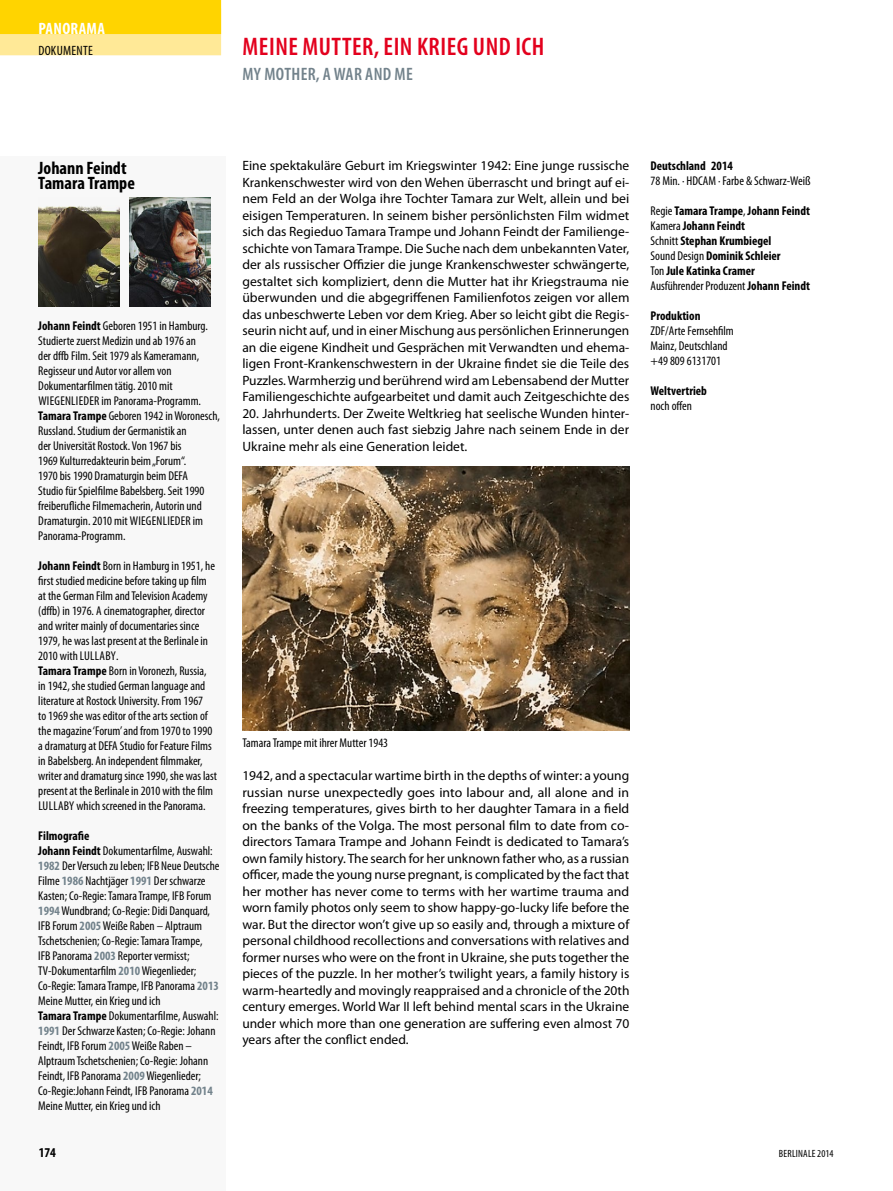
<style>
.page{position:relative;width:893px;height:1191px;background:#fff}
.page>*{position:absolute;margin:0;border:0;box-sizing:border-box;transform-origin:0 0}
.t1{font:600 condensed 25.5px "Myriad Pro";letter-spacing:.02em;color:#e3001d}
.t2{font:700 condensed 18px/15px "Myriad Pro";color:#000}
.t3{font:600 condensed 18px "Myriad Pro";letter-spacing:.02em;color:#72828b}
.t4{font:700 condensed 16.5px "Myriad Pro";letter-spacing:.02em;color:#fff}
.t5{font:13.5px/16.5px "Myriad Pro";color:#000;text-align:justify}
.t6{font:condensed 13.5px "Myriad Pro";letter-spacing:.02em;color:#000}
.t7{font:700 condensed 13.5px "Myriad Pro";color:#000}
.t8{font:condensed 12.75px/15px "Myriad Pro";color:#000}
.t9{font:700 condensed 12.75px/15px "Myriad Pro";color:#000}
.t10{font:condensed 10.5px "Myriad Pro";letter-spacing:.02em;color:#000}
.s1{font-weight:700}
.s2{font-weight:700;color:#72828b}
.s3{font-weight:400}
</style>
<div class="page">
<div style="left:0;top:156px;width:225px;height:1035px;background:#f8f8f8"></div>
<img style="left:242px;top:467px;width:387px;height:263px">
<img style="left:38px;top:206px;width:81px;height:100px">
<img style="left:129px;top:198px;width:81px;height:108px">
<div style="left:0;top:9px;width:221px;height:46px;background:#ffe997"></div>
<div style="left:0;top:0;width:221px;height:34px;background:#ffd400"></div>
<p class="t4" style="left:38px;top:18px;width:68px">PANORAMA</p>
<p class="t6" style="left:38px;top:43px;width:56px">DOKUMENTE</p>
<h1 class="t1" style="left:243px;top:31px;width:303px">MEINE MUTTER, EIN KRIEG UND ICH</h1>
<h2 class="t3" style="left:243px;top:63px;width:172px">MY MOTHER, A WAR AND ME</h2>
<h2 class="t2" style="left:38px;top:160px;width:98px">Johann Feindt<br>Tamara Trampe</h2>
<p class="t8" style="left:38px;top:318px;width:183px"><span class="s1">Johann Feindt</span> Geboren 1951 in Hamburg.<br>Studierte zuerst Medizin und ab 1976 an<br>der dffb Film. Seit 1979 als Kameramann, Regisseur und Autor vor allem von Dokumentarfilmen tätig. 2010 mit WIEGENLIEDER im Panorama-Programm.<br><span class="s1">Tamara Trampe</span> Geboren 1942 in Woronesch, Russland. Studium der Germanistik an<br>der Universität Rostock. Von 1967 bis<br>1969 Kulturredakteurin beim „Forum“.<br>1970 bis 1990 Dramaturgin beim DEFA<br>Studio für Spielfilme Babelsberg. Seit 1990 freiberufliche Filmemacherin, Autorin und Dramaturgin. 2010 mit WIEGENLIEDER im Panorama-Programm.</p>
<p class="t8" style="left:38px;top:557px;width:180px"><span class="s1">Johann Feindt</span> Born in Hamburg in 1951, he first studied medicine before taking up film at the German Film and Television Academy (dffb) in 1976. A cinematographer, director and writer mainly of documentaries since 1979, he was last present at the Berlinale in 2010 with LULLABY.<br><span class="s1">Tamara Trampe</span> Born in Voronezh, Russia, in 1942, she studied German language and literature at Rostock University. From 1967<br>to 1969 she was editor of the arts section of the magazine ‘Forum’ and from 1970 to 1990 a dramaturg at DEFA Studio for Feature Films in Babelsberg. An independent filmmaker, writer and dramaturg since 1990, she was last present at the Berlinale in 2010 with the film LULLABY which screened in the Panorama.</p>
<p class="t8" style="left:38px;top:827px;width:183px"><span class="s1">Filmografie<br>Johann Feindt</span> Dokumentarfilme, Auswahl:<br><span class="s2">1982</span> Der Versuch zu leben; IFB Neue Deutsche Filme <span class="s2">1986</span> Nachtjäger <span class="s2">1991</span> Der schwarze Kasten; Co-Regie: Tamara Trampe, IFB Forum <span class="s2">1994</span> Wundbrand; Co-Regie: Didi Danquard, IFB Forum <span class="s2">2005</span> Weiße Raben – Alptraum Tschetschenien; Co-Regie: Tamara Trampe,<br>IFB Panorama <span class="s2">2003</span> Reporter vermisst; TV-Dokumentarfilm <span class="s2">2010</span> Wiegenlieder; Co-Regie: Tamara Trampe, IFB Panorama <span class="s2">2013<br></span>Meine Mutter, ein Krieg und ich<br><span class="s1">Tamara Trampe</span> Dokumentarfilme, Auswahl:<br><span class="s2">1991</span> Der Schwarze Kasten; Co-Regie: Johann Feindt, IFB Forum <span class="s2">2005</span> Weiße Raben – Alptraum Tschetschenien; Co-Regie: Johann Feindt, IFB Panorama <span class="s2">2009</span> Wiegenlieder; Co-Regie:Johann Feindt, IFB Panorama <span class="s2">2014<br></span>Meine Mutter, ein Krieg und ich</p>
<p class="t5" style="left:242px;top:157px;width:389px">Eine spektakuläre Geburt im Kriegswinter 1942: Eine junge russische Krankenschwester wird von den Wehen überrascht und bringt auf ei&shy;nem Feld an der Wolga ihre Tochter Tamara zur Welt, allein und bei eisigen Temperaturen. In seinem bisher persönlichsten Film widmet sich das Regieduo Tamara Trampe und Johann Feindt der Familienge&shy;schichte von Tamara Trampe. Die Suche nach dem unbekannten Vater, der als russischer Offizier die junge Krankenschwester schwängerte, gestaltet sich kompliziert, denn die Mutter hat ihr Kriegstrauma nie überwunden und die abgegriffenen Familienfotos zeigen vor allem das unbeschwerte Leben vor dem Krieg. Aber so leicht gibt die Regis&shy;seurin nicht auf, und in einer Mischung aus persönlichen Erinnerungen an die eigene Kindheit und Gesprächen mit Verwandten und ehema&shy;ligen Front-Krankenschwestern in der Ukraine findet sie die Teile des Puzzles. Warmherzig und berührend wird am Lebensabend der Mutter Familiengeschichte aufgearbeitet und damit auch Zeitgeschichte des</p>
<p class="t5" style="left:242px;top:405px;width:388px">20. Jahrhunderts. Der Zweite Weltkrieg hat seelische Wunden hinter&shy;lassen, unter denen auch fast siebzig Jahre nach seinem Ende in der Ukraine mehr als eine Generation leidet.</p>
<p class="t9" style="left:651px;top:158px;width:84px">Deutschland 2014</p>
<p class="t8" style="left:651px;top:173px;width:161px">78 Min. · HDCAM · Farbe &amp; Schwarz-Weiß</p>
<p class="t9" style="left:651px;top:203px;width:161px"><span class="s3">Regie</span> Tamara Trampe<span class="s3">,</span> Johann Feindt<br><span class="s3">Kamera</span> Johann Feindt<br><span class="s3">Schnitt</span> Stephan Krumbiegel<br><span class="s3">Sound Design</span> Dominik Schleier<br><span class="s3">Ton</span> Jule Katinka Cramer<br><span class="s3">Ausführender Produzent</span> Johann Feindt</p>
<p class="t9" style="left:651px;top:308px;width:51px">Produktion</p>
<p class="t8" style="left:651px;top:323px;width:85px">ZDF/Arte Fernsehfilm<br>Mainz, Deutschland +49 809 6131701</p>
<p class="t9" style="left:651px;top:383px;width:58px">Weltvertrieb</p>
<p class="t8" style="left:651px;top:398px;width:43px">noch offen</p>
<p class="t8" style="left:242px;top:734px;width:147px">Tamara Trampe mit ihrer Mutter 1943</p>
<p class="t5" style="left:242px;top:767px;width:389px">1942, and a spectacular wartime birth in the depths of winter: a young russian nurse unexpectedly goes into labour and, all alone and in freezing temperatures, gives birth to her daughter Tamara in a field on the banks of the Volga. The most personal film to date from co&shy;directors Tamara Trampe and Johann Feindt is dedicated to Tamara’s own family history. The search for her unknown father who, as a russian officer, made the young nurse pregnant, is complicated by the fact that her mother has never come to terms with her wartime trauma and worn family photos only seem to show happy-go-lucky life before the war. But the director won’t give up so easily and, through a mixture of personal childhood recollections and conversations with relatives and former nurses who were on the front in Ukraine, she puts together the pieces of the puzzle. In her mother’s twilight years, a family history is warm-heartedly and movingly reappraised and a chronicle of the 20th century emerges. World War II left behind mental scars in the Ukraine under which more than one generation are suffering even almost 70 years after the conflict ended.</p>
<p class="t7" style="left:39px;top:1143px;width:19px">174</p>
<p class="t10" style="left:779px;top:1146px;width:56px">BERLINALE 2014</p>
</div>
